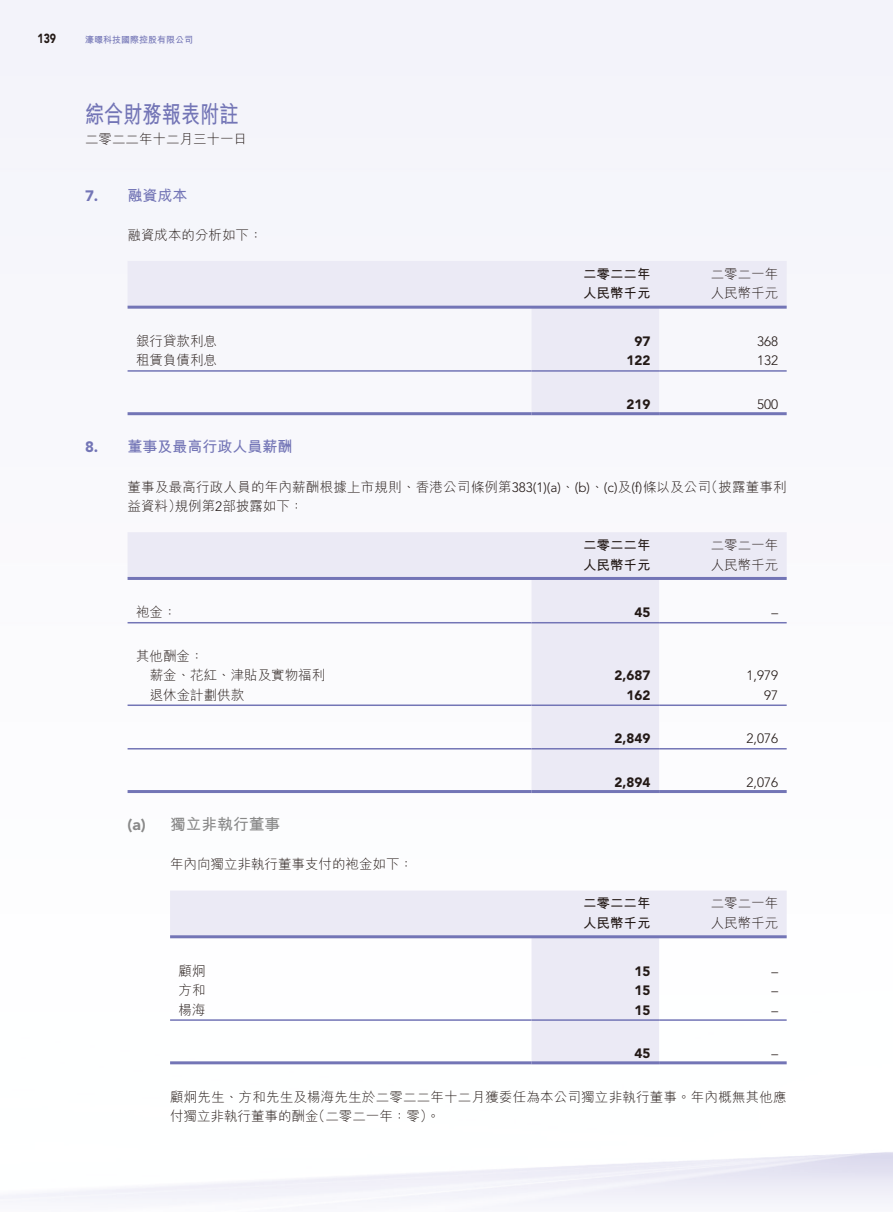
<style>
.page{position:relative;width:893px;height:1212px;background:#fff}
.page>*{position:absolute;margin:0;border:0;box-sizing:border-box;transform-origin:0 0}
.t1{font:24px "M Hei HK Bold E Ten B5 H";color:#7375b6;scale:.8 1}
.t2{font:15.75px "M Hei HK Bold E Ten B5 H";color:#898989}
.t3{font:15px "M Hei HK Bold E Ten B5 H";color:#7375b6}
.t4{font:13.5px/19.5px "M Hei HK Light E Ten B5 H";color:#231916}
.t5{font:900 13.5px "Avenir LT Std";color:#231916}
.t6{font:300 13.5px "Avenir LT Std";color:#231916}
.t7{font:13.5px "M Hei HK Bold E Ten B5 H";color:#231916}
.t8{font:900 13.2px "Avenir LT Std";color:#231916;scale:.8 1}
.t9{font:9px "M Hei HK Bold E Ten B5 H";color:#7375b6}
.s1{font-family:"Avenir LT Std";font-weight:900}
.s2{font-family:"Avenir LT Std";font-weight:300}
</style>
<div class="page">
<svg style="left:128px;top:261px;width:659px;height:151px"></svg>
<hr style="left:128px;top:306px;width:659px;height:3px;background:#7375b6">
<hr style="left:128px;top:370px;width:403px;height:2px;background:#7375b6">
<hr style="left:531px;top:370px;width:128px;height:2px;background:#7375b6">
<hr style="left:659px;top:370px;width:128px;height:2px;background:#7375b6">
<hr style="left:128px;top:412px;width:403px;height:3px;background:#7375b6">
<hr style="left:531px;top:412px;width:128px;height:3px;background:#7375b6">
<hr style="left:659px;top:412px;width:128px;height:3px;background:#7375b6">
<svg style="left:128px;top:532px;width:659px;height:258px"></svg>
<hr style="left:128px;top:577px;width:659px;height:3px;background:#7375b6">
<hr style="left:128px;top:622px;width:403px;height:1px;background:#7375b6">
<hr style="left:531px;top:622px;width:128px;height:1px;background:#7375b6">
<hr style="left:659px;top:622px;width:128px;height:1px;background:#7375b6">
<hr style="left:128px;top:704px;width:403px;height:2px;background:#7375b6">
<hr style="left:531px;top:704px;width:128px;height:2px;background:#7375b6">
<hr style="left:659px;top:704px;width:128px;height:2px;background:#7375b6">
<hr style="left:128px;top:748px;width:403px;height:1px;background:#7375b6">
<hr style="left:531px;top:748px;width:128px;height:1px;background:#7375b6">
<hr style="left:659px;top:748px;width:128px;height:1px;background:#7375b6">
<hr style="left:128px;top:790px;width:403px;height:3px;background:#7375b6">
<hr style="left:531px;top:790px;width:128px;height:3px;background:#7375b6">
<hr style="left:659px;top:790px;width:128px;height:3px;background:#7375b6">
<svg style="left:170px;top:890px;width:617px;height:171px"></svg>
<hr style="left:170px;top:935px;width:617px;height:3px;background:#7375b6">
<hr style="left:170px;top:1019px;width:361px;height:2px;background:#7375b6">
<hr style="left:531px;top:1019px;width:128px;height:2px;background:#7375b6">
<hr style="left:659px;top:1019px;width:128px;height:2px;background:#7375b6">
<hr style="left:170px;top:1061px;width:361px;height:3px;background:#7375b6">
<hr style="left:531px;top:1061px;width:128px;height:3px;background:#7375b6">
<hr style="left:659px;top:1061px;width:128px;height:3px;background:#7375b6">
<p class="t8" style="left:37px;top:32px;width:25px">139</p>
<p class="t9" style="left:85px;top:36px;width:110px">濠暻科技國際控股有限公司</p>
<h1 class="t1" style="left:85px;top:105px;width:194px">綜合財務報表附註</h1>
<p class="t4" style="left:85px;top:131px;width:163px">二零二二年十二月三十一日</p>
<p class="t3" style="left:85px;top:189px;width:104px"><span class="s1">7.</span> 融資成本</p>
<p class="t4" style="left:128px;top:227px;width:136px">融資成本的分析如下：</p>
<p class="t7" style="left:583px;top:269px;width:69px">二零二二年</p>
<p class="t4" style="left:711px;top:266px;width:69px">二零二一年</p>
<p class="t7" style="left:583px;top:288px;width:69px">人民幣千元</p>
<p class="t4" style="left:711px;top:285px;width:69px">人民幣千元</p>
<p class="t4" style="left:136px;top:333px;width:82px">銀行貸款利息</p>
<p class="t5" style="left:635px;top:335px;width:17px">97</p>
<p class="t6" style="left:757px;top:335px;width:23px">368</p>
<p class="t4" style="left:136px;top:352px;width:82px">租賃負債利息</p>
<p class="t5" style="left:627px;top:354px;width:25px">122</p>
<p class="t6" style="left:757px;top:354px;width:23px">132</p>
<p class="t5" style="left:627px;top:398px;width:25px">219</p>
<p class="t6" style="left:757px;top:398px;width:23px">500</p>
<p class="t3" style="left:85px;top:441px;width:209px"><span class="s1">8.</span> 董事及最高行政人員薪酬</p>
<p class="t4" style="left:128px;top:478px;width:661px">董事及最高行政人員的年內薪酬根據上市規則、香港公司條例第<span class="s2">383(1)(a)</span>、<span class="s2">(b)</span>、<span class="s2">(c)</span>及<span class="s2">(f)</span>條以及公司（披露董事利益資料）規例第<span class="s2">2</span>部披露如下：</p>
<p class="t7" style="left:583px;top:540px;width:69px">二零二二年</p>
<p class="t4" style="left:711px;top:537px;width:69px">二零二一年</p>
<p class="t7" style="left:583px;top:559px;width:69px">人民幣千元</p>
<p class="t4" style="left:711px;top:556px;width:69px">人民幣千元</p>
<p class="t4" style="left:136px;top:604px;width:42px">袍金：</p>
<p class="t5" style="left:635px;top:606px;width:17px">45</p>
<p class="t6" style="left:771px;top:606px;width:8px">–</p>
<p class="t4" style="left:150px;top:648px;width:177px;text-indent:-14px">其他酬金：<br>薪金、花紅、津貼及實物福利</p>
<p class="t5" style="left:615px;top:669px;width:37px">2,687</p>
<p class="t6" style="left:747px;top:669px;width:33px">1,979</p>
<p class="t4" style="left:150px;top:687px;width:96px">退休金計劃供款</p>
<p class="t5" style="left:627px;top:688px;width:25px">162</p>
<p class="t6" style="left:764px;top:688px;width:16px">97</p>
<p class="t5" style="left:615px;top:732px;width:37px">2,849</p>
<p class="t6" style="left:747px;top:732px;width:33px">2,076</p>
<p class="t5" style="left:615px;top:775px;width:37px">2,894</p>
<p class="t6" style="left:747px;top:775px;width:33px">2,076</p>
<p class="t2" style="left:128px;top:818px;width:154px"><span class="s1">(a)</span> 獨立非執行董事</p>
<p class="t4" style="left:170px;top:856px;width:244px">年內向獨立非執行董事支付的袍金如下：</p>
<p class="t7" style="left:583px;top:898px;width:69px">二零二二年</p>
<p class="t4" style="left:711px;top:895px;width:69px">二零二一年</p>
<p class="t7" style="left:583px;top:918px;width:69px">人民幣千元</p>
<p class="t4" style="left:711px;top:915px;width:69px">人民幣千元</p>
<p class="t4" style="left:179px;top:962px;width:28px">顧炯</p>
<p class="t5" style="left:635px;top:964px;width:17px">15</p>
<p class="t6" style="left:771px;top:964px;width:8px">–</p>
<p class="t4" style="left:179px;top:982px;width:28px">方和</p>
<p class="t5" style="left:635px;top:984px;width:17px">15</p>
<p class="t6" style="left:771px;top:984px;width:8px">–</p>
<p class="t4" style="left:179px;top:1001px;width:28px">楊海</p>
<p class="t5" style="left:635px;top:1003px;width:17px">15</p>
<p class="t6" style="left:771px;top:1003px;width:8px">–</p>
<p class="t5" style="left:635px;top:1047px;width:17px">45</p>
<p class="t6" style="left:771px;top:1047px;width:8px">–</p>
<p class="t4" style="left:170px;top:1088px;width:618px">顧炯先生、方和先生及楊海先生於二零二二年十二月獲委任為本公司獨立非執行董事。年內概無其他應付獨立非執行董事的酬金（二零二一年：零）。</p>
</div>
